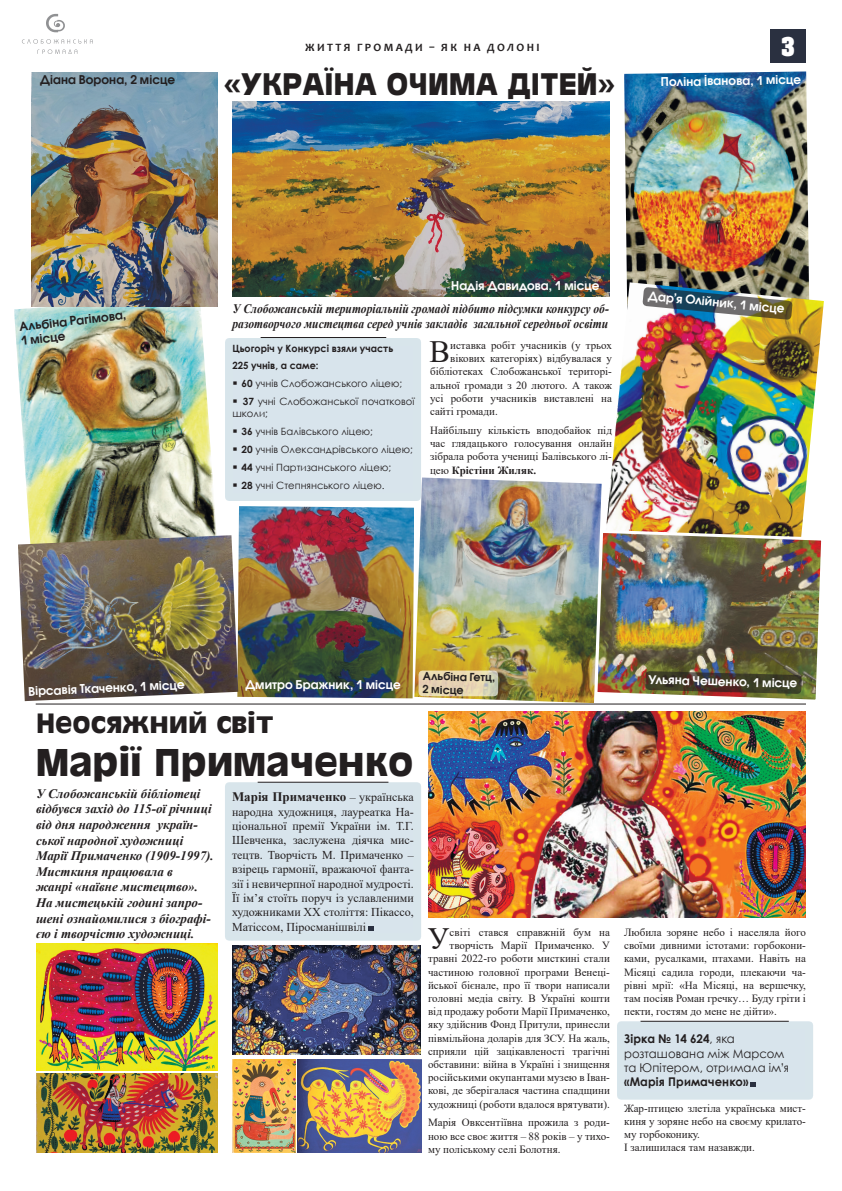
<style>
.page{position:relative;width:842px;height:1191px;background:#fff}
.page>*{position:absolute;margin:0;border:0;box-sizing:border-box;transform-origin:0 0}
.t1{font:700 36px "Antique Olive";color:#231f20}
.t2{font:30.9px "Times New Roman";color:#231f20}
.t3{font:700 29px "Antique Olive";color:#231f20}
.t4{font:700 26px "Antique Olive";color:#231f20}
.t5{font:700 22px "AG Aalen";color:#fff;scale:.86 1}
.t6{font:italic 700 13px/15.6px "Times New Roman";color:#231f20}
.t7{font:italic 700 13px/15.6px "Times New Roman";color:#231f20;scale:.89 1}
.t8{font:700 13px "Times New Roman";color:#231f20}
.t9{font:12px/14.4px "Times New Roman";color:#231f20;text-align:justify}
.t10{font:600 12px "Avant Garde Gothic C";color:#fff}
.t11{font:12px "Century Gothic";letter-spacing:.005em;color:#231f20}
.t12{font:600 12px "Avant Garde Gothic C";letter-spacing:.005em;color:#231f20}
.t13{font:700 12px "Century Gothic";letter-spacing:.01em;color:#231f20}
.t14{font:700 11.2px "Candara";letter-spacing:.21em;color:#231f20}
.t15{font:11px/13.2px "Times New Roman";color:#231f20;text-align:justify}
.t16{font:600 11px "Avant Garde Gothic C";color:#231f20}
.t17{font:10px/12px "Century Gothic";color:#231f20}
.t18{font:700 10px "Century Gothic";color:#231f20;scale:.96 1}
.s1{font-family:"Times New Roman";font-size:15px}
.s2{font-weight:700}
.s3{font-weight:400;font-size:12px}
.s4{font-weight:400}
</style>
<div class="page">
<div style="left:225px;top:338px;width:196px;height:163px;background:#d8e4ec"></div>
<img style="left:232px;top:101px;width:378px;height:195px">
<div style="left:225px;top:782px;width:196px;height:158px;background:#d8e4ec"></div>
<div style="left:771px;top:29px;width:35px;height:34px;background:#2a3040"></div>
<svg style="left:46px;top:14px;width:19px;height:18px"></svg>
<svg style="left:22px;top:39px;width:71px;height:15px"></svg>
<div style="left:617px;top:1021px;width:196px;height:78px;background:#d8e4ec"></div>
<img style="left:428px;top:711px;width:378px;height:206px">
<img style="left:36px;top:943px;width:182px;height:127px">
<img style="left:232px;top:945px;width:188px;height:109px">
<img style="left:233px;top:1059px;width:188px;height:93px">
<img style="left:36px;top:1073px;width:182px;height:79px">
<hr style="left:36px;top:703px;width:770px;height:1px;background:#231f20">
<img style="left:238px;top:506px;width:176px;height:192px">
<img style="left:624px;top:71px;width:185px;height:211px">
<img style="left:14px;top:296px;width:204px;height:239px">
<img style="left:32px;top:72px;width:186px;height:234px">
<hr style="left:261px;top:337px;width:125px;height:1px;background:#231f20">
<hr style="left:258px;top:781px;width:130px;height:1px;background:#231f20">
<svg style="left:368px;top:926px;width:5px;height:4px"></svg>
<svg style="left:750px;top:1082px;width:6px;height:4px"></svg>
<hr style="left:640px;top:1020px;width:149px;height:1px;background:#231f20">
<img style="left:605px;top:282px;width:219px;height:246px">
<img style="left:18px;top:535px;width:220px;height:166px">
<img style="left:593px;top:528px;width:229px;height:176px">
<img style="left:414px;top:477px;width:188px;height:226px">
<img style="left:641px;top:286px;width:153px;height:35px">
<svg style="left:419px;top:670px;width:79px;height:26px;background:#e3d4b0"></svg>
<svg style="left:644px;top:670px;width:159px;height:25px;background:#4e452c"></svg>
<p class="t12" style="left:40px;top:72px;width:136px">Діана Ворона, 2 місце</p>
<p class="t14" style="left:305px;top:40px;width:236px">ЖИТТЯ ГРОМАДИ – ЯК НА ДОЛОНІ</p>
<p class="t5" style="left:781px;top:32px;width:17px">3</p>
<p class="t3" style="left:224px;top:65px;width:392px">«УКРАЇНА ОЧИМА ДІТЕЙ»</p>
<p class="t10" style="left:661px;top:75px;width:142px;rotate:-1deg">Поліна Іванова, 1 місце</p>
<p class="t12" style="left:19px;top:319px;width:109px;rotate:-6deg">Альбіна Рагімова,</p>
<p class="t12" style="left:20px;top:333px;width:46px;rotate:-6deg">1 місце</p>
<p class="t10" style="left:451px;top:278px;width:150px">Надія Давидова, 1 місце</p>
<p class="t7" style="left:232px;top:300px;width:424px">У Слобожанській територіальній громаді підбито підсумки конкурсу об&shy;разотворчого мистецтва серед учнів закладів загальної середньої освіти</p>
<p class="t18" style="left:232px;top:340px;width:169px">Цьогоріч у Конкурсі взяли участь</p>
<p class="t18" style="left:232px;top:358px;width:91px">225 учнів, а саме:</p>
<p class="t17" style="left:232px;top:377px;width:171px"><span class="s1">▪</span> <span class="s2">60</span> учнів Слобожанського ліцею;</p>
<p class="t17" style="left:232px;top:395px;width:183px"><span class="s1">▪</span> <span class="s2">37</span> учні Слобожанської початкової школи;</p>
<p class="t17" style="left:232px;top:425px;width:142px"><span class="s1">▪</span> <span class="s2">36</span> учнів Балівського ліцею;</p>
<p class="t17" style="left:232px;top:443px;width:182px"><span class="s1">▪</span> <span class="s2">20</span> учнів Олександрівського ліцею;</p>
<p class="t17" style="left:232px;top:461px;width:160px"><span class="s1">▪</span> <span class="s2">44</span> учні Партизанського ліцею;</p>
<p class="t17" style="left:232px;top:479px;width:153px"><span class="s1">▪</span> <span class="s2">28</span> учні Степнянського ліцею.</p>
<p class="t2" style="left:430px;top:330px;width:22px">В</p>
<p class="t15" style="left:450px;top:338px;width:163px">иставка робіт учасників (у трьох</p>
<p class="t15" style="left:450px;top:352px;width:163px">вікових категоріях) відбувалася у</p>
<p class="t15" style="left:430px;top:365px;width:183px">бібліотеках Слобожанської територі-</p>
<p class="t15" style="left:430px;top:378px;width:183px">альної громади з 20 лютого. А також</p>
<p class="t15" style="left:430px;top:391px;width:183px">усі роботи учасників виставлені на</p>
<p class="t15" style="left:430px;top:404px;width:69px">сайті громади.</p>
<p class="t15" style="left:430px;top:423px;width:183px">Найбільшу кількість вподобайок під час глядацького голосування онлайн зібрала робота учениці Балівського лі&shy;цею <span class="s2">Крістіни Жиляк.</span></p>
<p class="t10" style="left:649px;top:289px;width:138px;rotate:5deg">Дар’я Олійник, 1 місце</p>
<p class="t10" style="left:28px;top:683px;width:158px;rotate:-2deg">Вірсавія Ткаченко, 1 місце</p>
<p class="t10" style="left:245px;top:677px;width:157px">Дмитро Бражник, 1 місце</p>
<p class="t4" style="left:36px;top:705px;width:240px">Неосяжний світ</p>
<p class="t1" style="left:36px;top:738px;width:379px">Марії Примаченко</p>
<p class="t6" style="left:36px;top:785px;width:166px">У Слобожанській бібліотеці</p>
<p class="t6" style="left:36px;top:801px;width:177px">відбувся захід до 115-ої річниці від дня народження україн&shy;ської народної художниці</p>
<p class="t6" style="left:36px;top:847px;width:179px">Марії Примаченко (1909-1997).</p>
<p class="t6" style="left:36px;top:863px;width:139px">Мисткиня працювала в</p>
<p class="t6" style="left:36px;top:879px;width:164px">жанрі «наївне мистецтво».</p>
<p class="t6" style="left:36px;top:894px;width:176px">На мистецькій годині запро&shy;шені ознайомилися з біографі&shy;єю і творчістю художниці.</p>
<p class="t8" style="left:232px;top:787px;width:183px">Марія Примаченко <span class="s3">– українська</span></p>
<p class="t9" style="left:232px;top:804px;width:183px">народна художниця, лауреатка На&shy;ціональної премії України ім. Т.Г.<br>Шевченка, заслужена діячка мис&shy;тецтв. Творчість М. Примаченко – взірець гармонії, вражаючої фанта&shy;зії і невичерпної народної мудрості.<br>Її ім’я стоїть поруч із уславленими художниками ХХ століття: Пікассо, Матіссом, Піросманішвілі</p>
<p class="t16" style="left:423px;top:669px;width:74px;rotate:1deg">Альбіна Гетц,</p>
<p class="t16" style="left:423px;top:682px;width:43px;rotate:1deg">2 місце</p>
<p class="t15" style="left:428px;top:925px;width:183px;text-align:right">світі стався справжній бум на творчість Марії Примаченко. У травні 2022-го роботи мисткині стали частиною головної програми Венеці&shy;йської бієнале, про її твори написали головні медіа світу. В Україні кошти від продажу роботи Марії Примаченко, яку здійснив Фонд Притули, принесли півмільйона доларів для ЗСУ. На жаль, сприяли цій зацікавленості трагічні обставини: війна в Україні і знищення російськими окупантами музею в Іван&shy;кові, де зберігалася частина спадщини художниці (роботи вдалося врятувати).</p>
<p class="t15" style="left:428px;top:1115px;width:183px">Марія Овксентіївна прожила з роди&shy;ною все своє життя – 88 років – у тихо&shy;му поліському селі Болотня.</p>
<p class="t2" style="left:428px;top:917px;width:23px">У</p>
<p class="t10" style="left:648px;top:672px;width:151px;rotate:1deg">Ульяна Чешенко, 1 місце</p>
<p class="t15" style="left:624px;top:925px;width:183px">Любила зоряне небо і населяла його своїми дивними істотами: горбокони&shy;ками, русалками, птахами. Навіть на Місяці садила городи, плекаючи ча&shy;рівні мрії: «На Місяці, на вершечку, там посіяв Роман гречку… Буду гріти і пекти, гостям до мене не дійти».</p>
<p class="t13" style="left:624px;top:1029px;width:112px">Зірка № 14 624<span class="s4">, яка</span></p>
<p class="t11" style="left:624px;top:1045px;width:162px">розташована між Марсом</p>
<p class="t11" style="left:624px;top:1059px;width:166px">та Юпітером, отримала ім’я</p>
<p class="t13" style="left:624px;top:1073px;width:126px">«Марія Примаченко»</p>
<p class="t15" style="left:624px;top:1101px;width:183px">Жар-птицею злетіла українська мист&shy;киня у зоряне небо на своєму крилато&shy;му горбоконику.</p>
<p class="t15" style="left:624px;top:1140px;width:132px">І залишилася там назавжди.</p>
</div>
